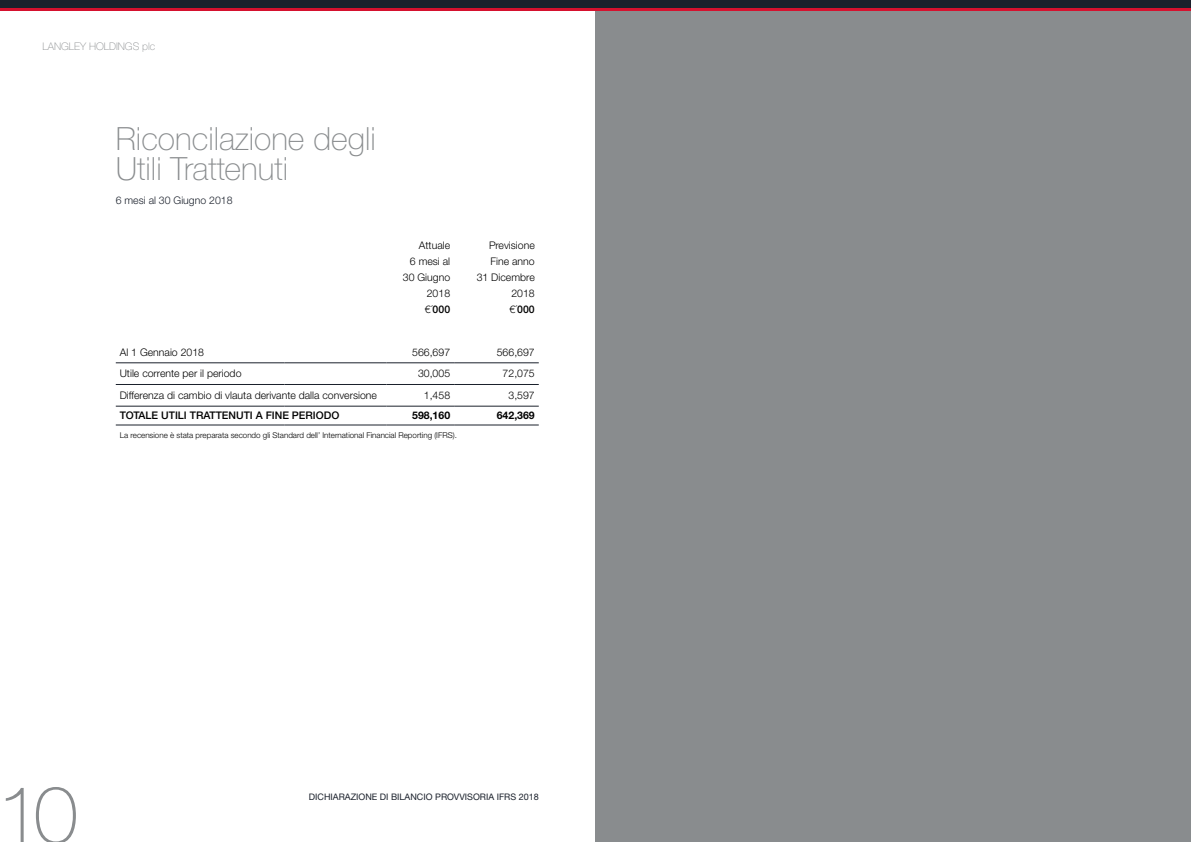
<style>
.page{position:relative;width:1191px;height:842px;background:#fff}
.page>*{position:absolute;margin:0;border:0;box-sizing:border-box;transform-origin:0 0}
.t1{font:100 80px "Helvetica Neue LTW1 G";color:#898c8e}
.t2{font:100 32px/30px "Helvetica Neue LTW1 G";color:#898c8e}
.t3{font:300 10.5px/16px "Helvetica Neue LTW1 G";color:#000;text-align:right}
.t4{font:500 10.5px "Helvetica Neue LTW1 G";color:#000}
.t5{font:300 10.5px "Helvetica Neue LTW1 G";color:#1b212c}
.t6{font:100 10.5px "Helvetica Neue LTW1 G";color:#898c8e}
.t7{font:700 10.5px "Helvetica Neue LTW1 G";color:#000}
.t8{font:9px "Helvetica Neue LTW1 G";color:#1b212c}
.t9{font:300 8px "Helvetica Neue LTW1 G";color:#000}
.s1{font-weight:500}
</style>
<div class="page">
<div style="left:595px;top:0;width:596px;height:842px;background:#898c8e"></div>
<div style="left:0;top:0;width:1191px;height:9px;background:#1b212c"></div>
<hr style="left:0;top:9px;width:1191px;height:2px;background:#d5112e">
<hr style="left:116px;top:363px;width:168px;height:1px;background:#1b212c">
<hr style="left:284px;top:363px;width:102px;height:1px;background:#1b212c">
<hr style="left:386px;top:363px;width:68px;height:1px;background:#1b212c">
<hr style="left:454px;top:363px;width:85px;height:1px;background:#1b212c">
<hr style="left:116px;top:384px;width:168px;height:1px;background:#1b212c">
<hr style="left:284px;top:384px;width:102px;height:1px;background:#1b212c">
<hr style="left:386px;top:384px;width:68px;height:1px;background:#1b212c">
<hr style="left:454px;top:384px;width:85px;height:1px;background:#1b212c">
<hr style="left:116px;top:406px;width:168px;height:1px;background:#1b212c">
<hr style="left:284px;top:406px;width:102px;height:1px;background:#1b212c">
<hr style="left:386px;top:406px;width:68px;height:1px;background:#1b212c">
<hr style="left:454px;top:406px;width:85px;height:1px;background:#1b212c">
<hr style="left:116px;top:425px;width:168px;height:1px;background:#1b212c">
<hr style="left:284px;top:425px;width:102px;height:1px;background:#1b212c">
<hr style="left:386px;top:425px;width:68px;height:1px;background:#1b212c">
<hr style="left:454px;top:425px;width:85px;height:1px;background:#1b212c">
<p class="t6" style="left:43px;top:40px;width:114px">LANGLEY HOLDINGS plc</p>
<h2 class="t2" style="left:116px;top:124px;width:261px">Riconcilazione degli<br>Utili Trattenuti</h2>
<p class="t5" style="left:116px;top:194px;width:118px">6 mesi al 30 Giugno 2018</p>
<p class="t3" style="left:403px;top:238px;width:49px">Attuale<br>6 mesi al<br>30 Giugno<br>2018 €´<span class="s1">000</span></p>
<p class="t3" style="left:477px;top:238px;width:60px">Previsione<br>Fine anno<br>31 Dicembre<br>2018<br>€´<span class="s1">000</span></p>
<p class="t3" style="left:120px;top:344px;width:86px">Al 1 Gennaio 2018</p>
<p class="t3" style="left:412px;top:344px;width:39px">566,697</p>
<p class="t3" style="left:497px;top:344px;width:39px">566,697</p>
<p class="t3" style="left:120px;top:366px;width:123px">Utile corrente per il periodo</p>
<p class="t3" style="left:418px;top:366px;width:34px">30,005</p>
<p class="t3" style="left:502px;top:366px;width:34px">72,075</p>
<p class="t3" style="left:120px;top:387px;width:259px">Differenza di cambio di vlauta derivante dalla conversione</p>
<p class="t3" style="left:424px;top:387px;width:28px">1,458</p>
<p class="t3" style="left:508px;top:387px;width:28px">3,597</p>
<p class="t4" style="left:120px;top:409px;width:221px">TOTALE UTILI TRATTENUTI A FINE PERIODO</p>
<p class="t7" style="left:412px;top:409px;width:39px">598,160</p>
<p class="t7" style="left:497px;top:409px;width:39px">642,369</p>
<p class="t9" style="left:120px;top:430px;width:338px">La recensione è stata preparata secondo gli Standard dell’ International Financial Reporting (IFRS).</p>
<h1 class="t1" style="left:-3px;top:767px;width:82px">10</h1>
<p class="t8" style="left:309px;top:791px;width:231px">DICHIARAZIONE DI BILANCIO PROVVISORIA IFRS 2018</p>
</div>
